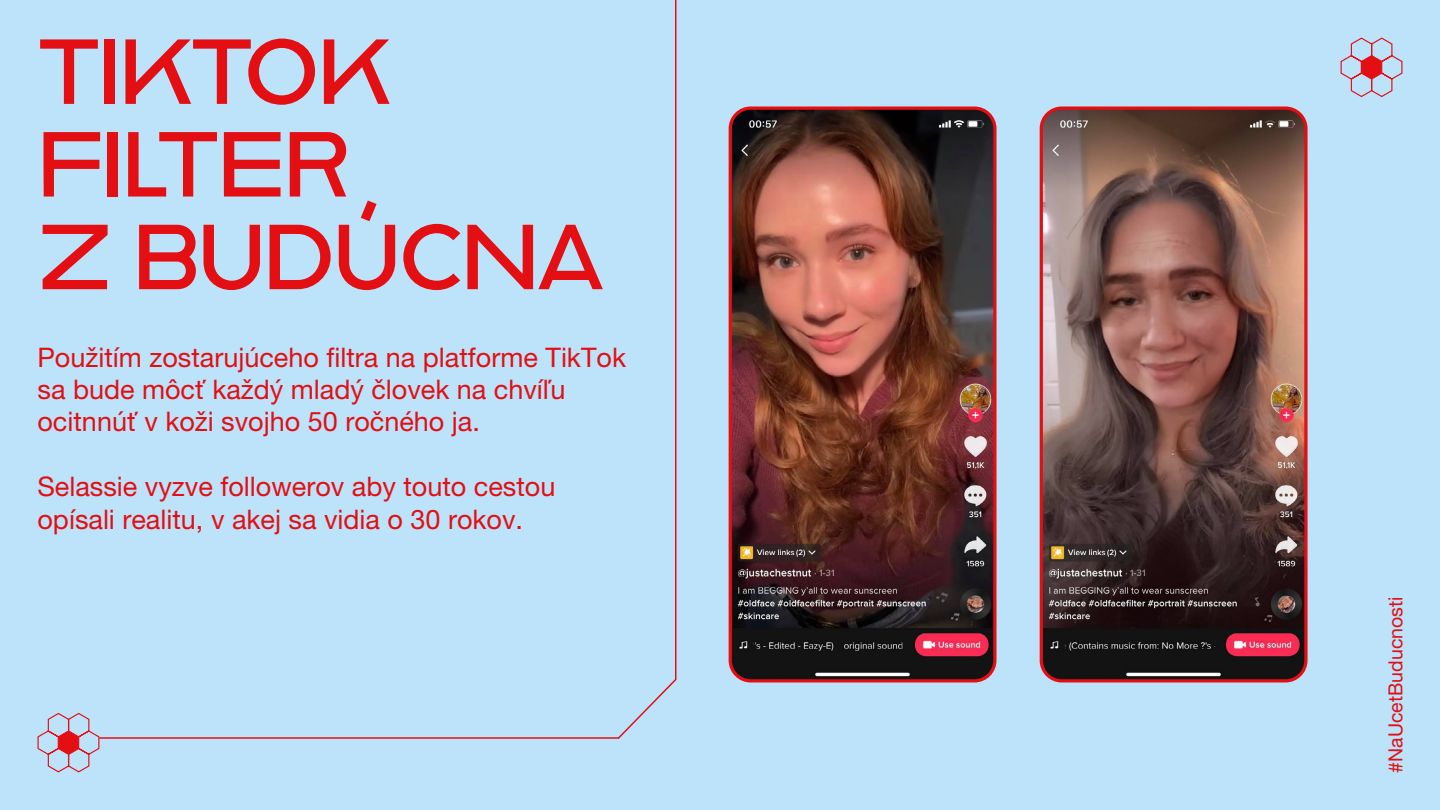
<style>
.page{position:relative;width:1440px;height:810px;background:#bde3fa}
.page>*{position:absolute;margin:0;border:0;box-sizing:border-box;transform-origin:0 0}
.t1{font:88.5px/92.6px "Reross Quadratic";letter-spacing:-.02em;color:#e30f13}
.t2{font:27px/32.4px "Helvetica Neue LT Pro";color:#e30f13}
.t3{font:19.5px "Helvetica Neue LT Pro";color:#e30f13}
</style>
<div class="page">
<img style="left:1041px;top:108px;width:263px;height:571px">
<div style="left:1040px;top:107px;width:268px;height:576px;border:3px solid #e30f13;border-radius:21px"></div>
<img style="left:730px;top:108px;width:263px;height:571px">
<div style="left:729px;top:107px;width:268px;height:576px;border:3px solid #e30f13;border-radius:21px"></div>
<svg style="left:37px;top:713px;width:63px;height:60px"></svg>
<svg style="left:1340px;top:37px;width:63px;height:60px"></svg>
<svg style="left:98px;top:0;width:579px;height:740px"></svg>
<h1 class="t1" style="left:38px;top:26px;width:568px">TIKTOK<br>FILTER<br>Z BUDÚCNA</h1>
<p class="t2" style="left:38px;top:341px;width:590px">Použitím zostarujúceho filtra na platforme TikTok sa bude môcť každý mladý človek na chvíľu ocitnnúť v koži svojho 50 ročného ja.</p>
<p class="t2" style="left:38px;top:470px;width:519px">Selassie vyzve followerov aby touto cestou opísali realitu, v akej sa vidia o 30 rokov.</p>
<p class="t3" style="left:1384px;top:772px;width:177px;rotate:-90deg">#NaUcetBuducnosti</p>
</div>
